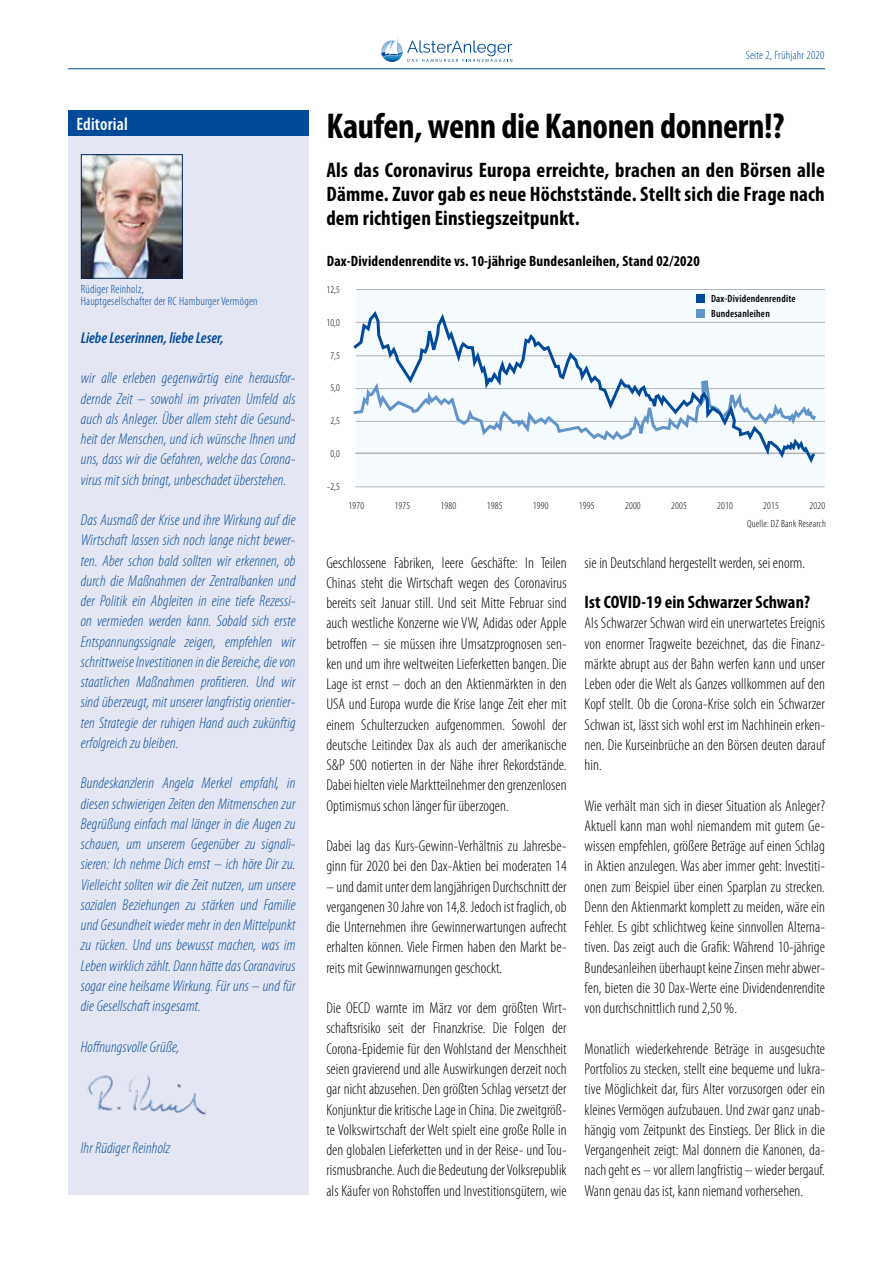
<style>
.page{position:relative;width:893px;height:1263px;background:#fff}
.page>*{position:absolute;margin:0;border:0;box-sizing:border-box;transform-origin:0 0}
.t1{font:700 condensed 36px "Myriad Pro";letter-spacing:-.01em;color:#000}
.t2{font:700 condensed 21px/24px "Myriad Pro";letter-spacing:.01em;color:#000;text-align:justify}
.t3{font:700 condensed 18px "Myriad Pro";letter-spacing:.005em;color:#000}
.t4{font:600 condensed 18px "Myriad Pro";letter-spacing:.01em;color:#fff}
.t5{font:300 condensed 15.75px/20.2px "Myriad Pro";letter-spacing:.005em;color:#000;text-align:justify}
.t6{font:italic 300 condensed 15.75px/20.2px "Myriad Pro";letter-spacing:.01em;color:#004a99;text-align:justify}
.t7{font:italic 600 condensed 15.75px "Myriad Pro";color:#004a99}
.t8{font:700 condensed 15px "Myriad Pro";letter-spacing:.01em;color:#000}
.t9{font:300 condensed 12px/12px "Myriad Pro";letter-spacing:.02em;color:#004a99}
.t10{font:300 condensed 10.5px/18.5px "Myriad Pro";letter-spacing:.02em;color:#000;text-align:right}
.t11{font:600 condensed 10.5px/15px "Myriad Pro";letter-spacing:.02em;color:#000}
</style>
<div class="page">
<svg style="left:381px;top:36px;width:131px;height:26px"></svg>
<div style="left:356px;top:290px;width:469px;height:197px;background:#f5fbfe"></div>
<hr style="left:355px;top:453px;width:469px;height:1px;background:#b1b3b4">
<hr style="left:356px;top:421px;width:469px;height:1px;background:#b1b3b4">
<hr style="left:355px;top:388px;width:470px;height:1px;background:#b1b3b4">
<hr style="left:356px;top:355px;width:469px;height:1px;background:#b1b3b4">
<hr style="left:356px;top:322px;width:469px;height:1px;background:#b1b3b4">
<hr style="left:356px;top:289px;width:469px;height:1px;background:#b1b3b4">
<div style="left:68px;top:128px;width:240px;height:1067px;background:#e5e6f3"></div>
<div style="left:68px;top:111px;width:240px;height:25px;background:#004a99"></div>
<hr style="left:68px;top:68px;width:757px;height:1px;background:#004a99">
<img style="left:83px;top:156px;width:98px;height:121px">
<div style="left:81px;top:154px;width:102px;height:125px;border:1px solid #002454"></div>
<img style="left:87px;top:1075px;width:119px;height:40px">
<svg style="left:353px;top:309px;width:465px;height:154px"></svg>
<hr style="left:355px;top:486px;width:470px;height:1px;background:#b1b3b4">
<div style="left:697px;top:295px;width:8px;height:8px;background:#004a99"></div>
<div style="left:697px;top:309px;width:8px;height:9px;background:#6195ca"></div>
<p class="t9" style="left:746px;top:49px;width:80px">Seite 2, Frühjahr 2020</p>
<p class="t4" style="left:77px;top:113px;width:53px">Editorial</p>
<h1 class="t1" style="left:326px;top:103px;width:460px">Kaufen, wenn die Kanonen donnern!?</h1>
<h2 class="t2" style="left:326px;top:157px;width:500px">Als das Coronavirus Europa erreichte, brachen an den Börsen alle Dämme. Zuvor gab es neue Höchststände. Stellt sich die Frage nach dem richtigen Einstiegszeitpunkt.</h2>
<p class="t8" style="left:327px;top:251px;width:374px">Dax-Dividendenrendite vs. 10-jährige Bundesanleihen, Stand 02/2020</p>
<p class="t9" style="left:81px;top:283px;width:178px">Rüdiger Reinholz,<br>Hauptgesellschafter der RC Hamburger Vermögen</p>
<p class="t10" style="left:326px;top:280px;width:15px">12,5</p>
<p class="t10" style="left:326px;top:313px;width:15px">10,0</p>
<p class="t10" style="left:330px;top:346px;width:11px">7,5</p>
<p class="t10" style="left:330px;top:379px;width:11px">5,0</p>
<p class="t10" style="left:330px;top:411px;width:11px">2,5</p>
<p class="t10" style="left:330px;top:444px;width:11px">0,0</p>
<p class="t10" style="left:327px;top:477px;width:15px">-2,5</p>
<p class="t11" style="left:711px;top:291px;width:86px">Dax-Dividendenrendite<br>Bundesanleihen</p>
<p class="t7" style="left:81px;top:328px;width:145px">Liebe Leserinnen, liebe Leser,</p>
<p class="t6" style="left:81px;top:368px;width:216px">wir alle erleben gegenwärtig eine herausfor&shy;dernde Zeit – sowohl im privaten Umfeld als auch als Anleger. Über allem steht die Gesund&shy;heit der Menschen, und ich wünsche Ihnen und uns, dass wir die Gefahren, welche das Corona&shy;virus mit sich bringt, unbeschadet überstehen.</p>
<p class="t6" style="left:81px;top:510px;width:216px">Das Ausmaß der Krise und ihre Wirkung auf die Wirtschaft lassen sich noch lange nicht bewer&shy;ten. Aber schon bald sollten wir erkennen, ob durch die Maßnahmen der Zentralbanken und der Politik ein Abgleiten in eine tiefe Rezessi&shy;on vermieden werden kann. Sobald sich erste Entspannungssignale zeigen, empfehlen wir schrittweise Investitionen in die Bereiche, die von staatlichen Maßnahmen profitieren. Und wir sind überzeugt, mit unserer langfristig orientier&shy;ten Strategie der ruhigen Hand auch zukünftig erfolgreich zu bleiben.</p>
<p class="t6" style="left:81px;top:773px;width:216px">Bundeskanzlerin Angela Merkel empfahl, in diesen schwierigen Zeiten den Mitmenschen zur Begrüßung einfach mal länger in die Augen zu schauen, um unserem Gegenüber zu signali&shy;sieren: Ich nehme Dich ernst – ich höre Dir zu.<br>Vielleicht sollten wir die Zeit nutzen, um unsere sozialen Beziehungen zu stärken und Familie und Gesundheit wieder mehr in den Mittelpunkt zu rücken. Und uns bewusst machen, was im Leben wirklich zählt. Dann hätte das Coranavirus sogar eine heilsame Wirkung. Für uns – und für die Gesellschaft insgesamt.</p>
<p class="t6" style="left:81px;top:1036px;width:100px">Hoffnungsvolle Grüße,</p>
<p class="t10" style="left:348px;top:496px;width:17px">1970</p>
<p class="t10" style="left:395px;top:496px;width:17px">1975</p>
<p class="t10" style="left:441px;top:496px;width:17px">1980</p>
<p class="t10" style="left:487px;top:496px;width:17px">1985</p>
<p class="t10" style="left:533px;top:496px;width:17px">1990</p>
<p class="t10" style="left:579px;top:496px;width:17px">1995</p>
<p class="t10" style="left:625px;top:496px;width:17px">2000</p>
<p class="t10" style="left:671px;top:496px;width:17px">2005</p>
<p class="t10" style="left:717px;top:496px;width:17px">2010</p>
<p class="t10" style="left:763px;top:496px;width:17px">2015</p>
<p class="t10" style="left:747px;top:496px;width:81px">2020<br>Quelle: DZ Bank Research</p>
<p class="t5" style="left:326px;top:552px;width:242px">Geschlossene Fabriken, leere Geschäfte: In Teilen Chinas steht die Wirtschaft wegen des Coronavirus bereits seit Januar still. Und seit Mitte Februar sind auch westliche Konzerne wie VW, Adidas oder Apple betroffen – sie müssen ihre Umsatzprognosen sen&shy;ken und um ihre weltweiten Lieferketten bangen. Die Lage ist ernst – doch an den Aktienmärkten in den USA und Europa wurde die Krise lange Zeit eher mit einem Schulterzucken aufgenommen. Sowohl der deutsche Leitindex Dax als auch der amerikanische S&amp;P 500 notierten in der Nähe ihrer Rekordstände.<br>Dabei hielten viele Marktteilnehmer den grenzenlosen Optimismus schon länger für überzogen.</p>
<p class="t5" style="left:326px;top:836px;width:242px">Dabei lag das Kurs-Gewinn-Verhältnis zu Jahresbe&shy;ginn für 2020 bei den Dax-Aktien bei moderaten 14</p>
<p class="t5" style="left:326px;top:876px;width:242px">– und damit unter dem langjährigen Durchschnitt der vergangenen 30 Jahre von 14,8. Jedoch ist fraglich, ob die Unternehmen ihre Gewinnerwartungen aufrecht erhalten können. Viele Firmen haben den Markt be&shy;reits mit Gewinnwarnungen geschockt.</p>
<p class="t5" style="left:326px;top:998px;width:242px">Die OECD warnte im März vor dem größten Wirt&shy;schaftsrisiko seit der Finanzkrise. Die Folgen der Corona-Epidemie für den Wohlstand der Menschheit seien gravierend und alle Auswirkungen derzeit noch gar nicht abzusehen. Den größten Schlag versetzt der Konjunktur die kritische Lage in China. Die zweitgröß&shy;te Volkswirtschaft der Welt spielt eine große Rolle in den globalen Lieferketten und in der Reise- und Tou&shy;rismusbranche. Auch die Bedeutung der Volksrepublik als Käufer von Rohstoffen und Investitionsgütern, wie</p>
<p class="t5" style="left:585px;top:552px;width:222px">sie in Deutschland hergestellt werden, sei enorm.</p>
<p class="t3" style="left:585px;top:591px;width:227px">Ist COVID-19 ein Schwarzer Schwan?</p>
<p class="t5" style="left:585px;top:613px;width:242px">Als Schwarzer Schwan wird ein unerwartetes Ereignis von enormer Tragweite bezeichnet, das die Finanz&shy;märkte abrupt aus der Bahn werfen kann und unser Leben oder die Welt als Ganzes vollkommen auf den Kopf stellt. Ob die Corona-Krise solch ein Schwarzer Schwan ist, lässt sich wohl erst im Nachhinein erken&shy;nen. Die Kurseinbrüche an den Börsen deuten darauf hin.</p>
<p class="t5" style="left:585px;top:795px;width:242px">Wie verhält man sich in dieser Situation als Anleger?<br>Aktuell kann man wohl niemandem mit gutem Ge&shy;wissen empfehlen, größere Beträge auf einen Schlag in Aktien anzulegen. Was aber immer geht: Investiti&shy;onen zum Beispiel über einen Sparplan zu strecken.<br>Denn den Aktienmarkt komplett zu meiden, wäre ein Fehler. Es gibt schlichtweg keine sinnvollen Alterna&shy;tiven. Das zeigt auch die Grafik: Während 10-jährige Bundesanleihen überhaupt keine Zinsen mehr abwer&shy;fen, bieten die 30 Dax-Werte eine Dividendenrendite von durchschnittlich rund 2,50 %.</p>
<p class="t5" style="left:585px;top:1038px;width:242px">Monatlich wiederkehrende Beträge in ausgesuchte Portfolios zu stecken, stellt eine bequeme und lukra&shy;tive Möglichkeit dar, fürs Alter vorzusorgen oder ein kleines Vermögen aufzubauen. Und zwar ganz unab&shy;hängig vom Zeitpunkt des Einstiegs. Der Blick in die Vergangenheit zeigt: Mal donnern die Kanonen, da&shy;nach geht es – vor allem langfristig – wieder bergauf.<br>Wann genau das ist, kann niemand vorhersehen.</p>
<p class="t6" style="left:81px;top:1137px;width:91px">Ihr Rüdiger Reinholz</p>
</div>
